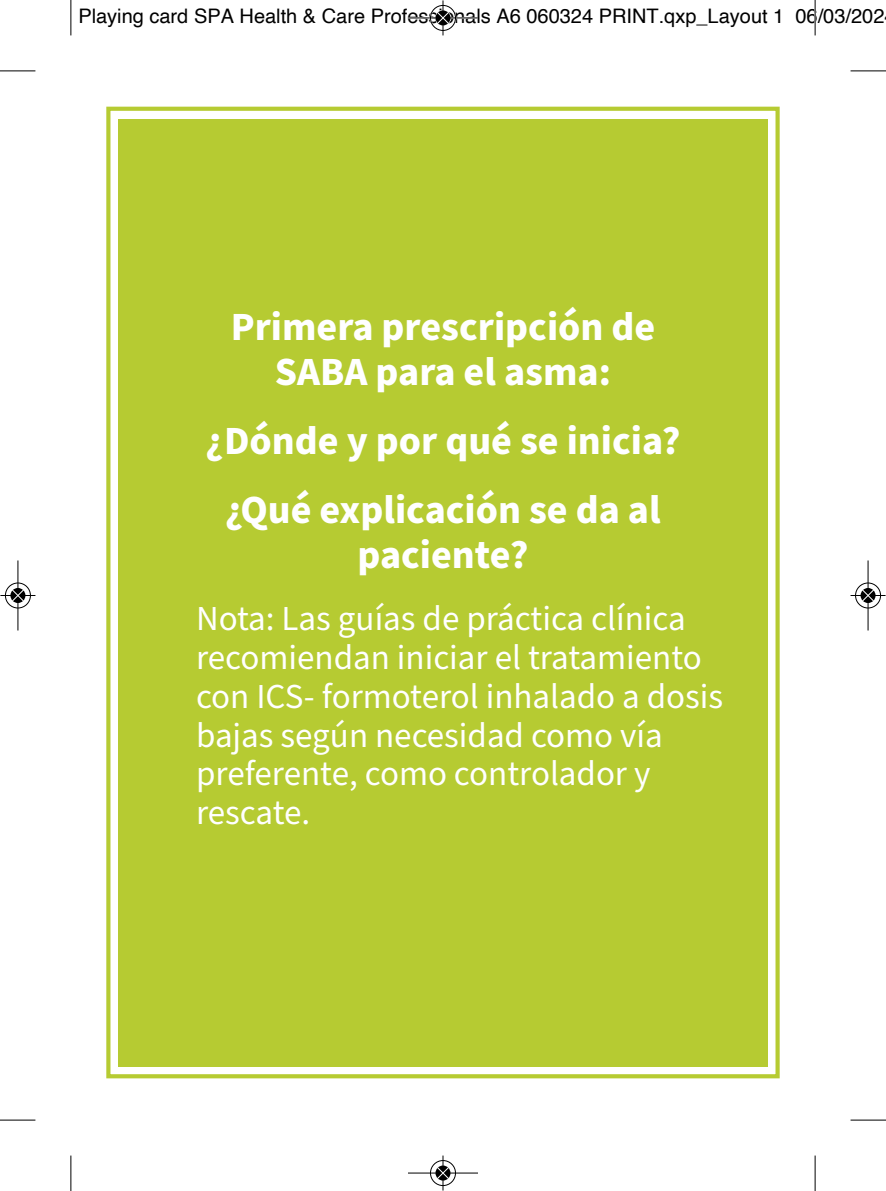
<style>
.page{position:relative;width:886px;height:1191px;background:#fff}
.page>*{position:absolute;margin:0;border:0;box-sizing:border-box;transform-origin:0 0}
.t1{font:700 40px/45px "Source Sans Pro";color:#fff;text-align:center}
.t2{font:35px/38.8px "Source Sans Pro";color:#fff}
.t3{font:20px "Helvetica";color:#000}
</style>
<div class="page">
<div style="left:106px;top:107px;width:674px;height:971px;border:4px solid #b6cb32"></div>
<div style="left:118px;top:119px;width:650px;height:947px;background:#b6cb32"></div>
<hr style="left:70px;top:0;width:1px;height:35px;background:#000">
<hr style="left:0;top:70px;width:35px;height:1px;background:#000">
<hr style="left:815px;top:0;width:1px;height:35px;background:#000">
<hr style="left:850px;top:70px;width:36px;height:1px;background:#000">
<hr style="left:70px;top:1155px;width:1px;height:36px;background:#000">
<hr style="left:0;top:1119px;width:35px;height:1px;background:#000">
<hr style="left:815px;top:1155px;width:1px;height:36px;background:#000">
<hr style="left:850px;top:1119px;width:36px;height:1px;background:#000">
<div style="left:430px;top:5px;width:26px;height:26px;border:2px solid #fff;border-radius:50%"></div>
<svg style="left:435px;top:10px;width:16px;height:16px"></svg>
<hr style="left:408px;top:18px;width:70px;height:1px;background:#000">
<hr style="left:442px;top:0;width:1px;height:35px;background:#000">
<div style="left:430px;top:5px;width:26px;height:26px;border:1px solid #000;border-radius:50%"></div>
<svg style="left:435px;top:10px;width:15px;height:15px"></svg>
<svg style="left:437px;top:12px;width:12px;height:12px"></svg>
<div style="left:430px;top:1159px;width:26px;height:27px;border:2px solid #fff;border-radius:50%"></div>
<svg style="left:435px;top:1165px;width:16px;height:16px"></svg>
<hr style="left:408px;top:1172px;width:70px;height:1px;background:#000">
<hr style="left:442px;top:1155px;width:1px;height:35px;background:#000">
<div style="left:430px;top:1160px;width:26px;height:25px;border:1px solid #000;border-radius:50%"></div>
<svg style="left:435px;top:1165px;width:15px;height:15px"></svg>
<svg style="left:437px;top:1166px;width:12px;height:13px"></svg>
<div style="left:5px;top:582px;width:26px;height:27px;border:2px solid #fff;border-radius:50%"></div>
<svg style="left:10px;top:587px;width:16px;height:16px"></svg>
<hr style="left:18px;top:560px;width:1px;height:70px;background:#000">
<hr style="left:0;top:595px;width:35px;height:1px;background:#000">
<div style="left:5px;top:582px;width:26px;height:26px;border:1px solid #000;border-radius:50%"></div>
<svg style="left:10px;top:588px;width:15px;height:15px"></svg>
<svg style="left:12px;top:589px;width:12px;height:13px"></svg>
<div style="left:855px;top:582px;width:26px;height:27px;border:2px solid #fff;border-radius:50%"></div>
<svg style="left:860px;top:587px;width:16px;height:16px"></svg>
<hr style="left:867px;top:560px;width:1px;height:70px;background:#000">
<hr style="left:850px;top:595px;width:35px;height:1px;background:#000">
<div style="left:855px;top:582px;width:26px;height:26px;border:1px solid #000;border-radius:50%"></div>
<svg style="left:860px;top:588px;width:15px;height:15px"></svg>
<svg style="left:862px;top:589px;width:12px;height:13px"></svg>
<p class="t3" style="left:78px;top:7px;width:807px">Playing card SPA Health &amp; Care Professionals A6 060324 PRINT.qxp_Layout 1 06/03/202</p>
<p class="t1" style="left:231px;top:307px;width:426px">Primera prescripción de<br>SABA para el asma:</p>
<p class="t1" style="left:205px;top:421px;width:477px">¿Dónde y por qué se inicia?</p>
<p class="t1" style="left:225px;top:490px;width:437px">¿Qué explicación se da al paciente?</p>
<p class="t2" style="left:196px;top:602px;width:529px">Nota: Las guías de práctica clínica recomiendan iniciar el tratamiento con ICS- formoterol inhalado a dosis bajas según necesidad como vía preferente, como controlador y rescate.</p>
</div>
